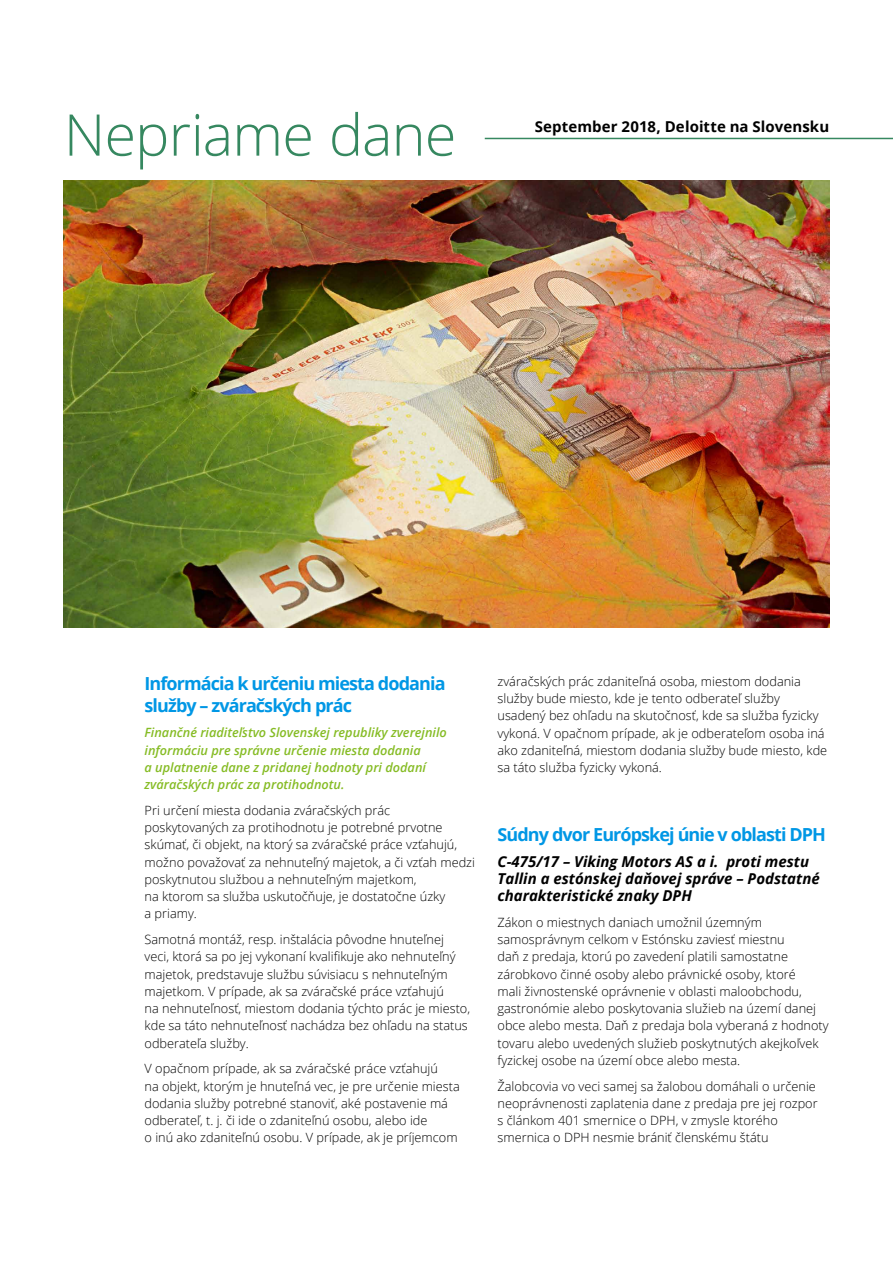
<style>
.page{position:relative;width:893px;height:1263px;background:#fff}
.page>*{position:absolute;margin:0;border:0;box-sizing:border-box;transform-origin:0 0}
.t1{font:300 57.6px "Open Sans";letter-spacing:-.015em;color:#368860}
.t2{font:700 18px/21.6px "Open Sans";letter-spacing:-.05em;color:#0097e5}
.t3{font:italic 700 15px/17.2px "Open Sans";color:#000}
.t4{font:700 15px "Open Sans";letter-spacing:.01em;color:#000}
.t5{font:300 12.75px/17.2px "Open Sans";color:#000}
.t6{font:italic 600 12.75px/17.2px "Open Sans";color:#86bc25}
</style>
<div class="page">
<img style="left:64px;top:181px;width:765px;height:446px">
<hr style="left:485px;top:138px;width:408px;height:1px;background:#368860">
<h1 class="t1" style="left:64px;top:95px;width:394px">Nepriame dane</h1>
<p class="t4" style="left:535px;top:116px;width:296px">September 2018, Deloitte na Slovensku</p>
<h2 class="t2" style="left:145px;top:672px;width:302px">Informácia k určeniu miesta dodania služby – zváračských prác</h2>
<p class="t6" style="left:145px;top:724px;width:304px">Finančné riaditeľstvo Slovenskej republiky zverejnilo informáciu pre správne určenie miesta dodania<br>a uplatnenie dane z pridanej hodnoty pri dodaní zváračských prác za protihodnotu.</p>
<p class="t5" style="left:145px;top:801px;width:332px">Pri určení miesta dodania zváračských prác poskytovaných za protihodnotu je potrebné prvotne skúmať, či objekt, na ktorý sa zváračské práce vzťahujú, možno považovať za nehnuteľný majetok, a či vzťah medzi poskytnutou službou a nehnuteľným majetkom,<br>na ktorom sa služba uskutočňuje, je dostatočne úzky<br>a priamy.</p>
<p class="t5" style="left:145px;top:930px;width:327px">Samotná montáž, resp. inštalácia pôvodne hnuteľnej veci, ktorá sa po jej vykonaní kvalifikuje ako nehnuteľný majetok, predstavuje službu súvisiacu s nehnuteľným majetkom. V prípade, ak sa zváračské práce vzťahujú<br>na nehnuteľnosť, miestom dodania týchto prác je miesto, kde sa táto nehnuteľnosť nachádza bez ohľadu na status odberateľa služby.</p>
<p class="t5" style="left:145px;top:1060px;width:317px">V opačnom prípade, ak sa zváračské práce vzťahujú<br>na objekt, ktorým je hnuteľná vec, je pre určenie miesta dodania služby potrebné stanoviť, aké postavenie má odberateľ, t. j. či ide o zdaniteľnú osobu, alebo ide<br>o inú ako zdaniteľnú osobu. V prípade, ak je príjemcom</p>
<p class="t5" style="left:497px;top:672px;width:331px">zváračských prác zdaniteľná osoba, miestom dodania služby bude miesto, kde je tento odberateľ služby usadený bez ohľadu na skutočnosť, kde sa služba fyzicky vykoná. V opačnom prípade, ak je odberateľom osoba iná ako zdaniteľná, miestom dodania služby bude miesto, kde sa táto služba fyzicky vykoná.</p>
<h2 class="t2" style="left:497px;top:823px;width:330px">Súdny dvor Európskej únie v oblasti DPH</h2>
<p class="t3" style="left:497px;top:852px;width:324px">C-475/17 – Viking Motors AS a i. proti mestu<br>Tallin a estónskej daňovej správe – Podstatné charakteristické znaky DPH</p>
<p class="t5" style="left:497px;top:913px;width:333px">Zákon o miestnych daniach umožnil územným samosprávnym celkom v Estónsku zaviesť miestnu<br>daň z predaja, ktorú po zavedení platili samostatne zárobkovo činné osoby alebo právnické osoby, ktoré<br>mali živnostenské oprávnenie v oblasti maloobchodu, gastronómie alebo poskytovania služieb na území danej obce alebo mesta. Daň z predaja bola vyberaná z hodnoty tovaru alebo uvedených služieb poskytnutých akejkoľvek fyzickej osobe na území obce alebo mesta.</p>
<p class="t5" style="left:497px;top:1077px;width:322px">Žalobcovia vo veci samej sa žalobou domáhali o určenie neoprávnenosti zaplatenia dane z predaja pre jej rozpor s článkom 401 smernice o DPH, v zmysle ktorého smernica o DPH nesmie brániť členskému štátu</p>
</div>
